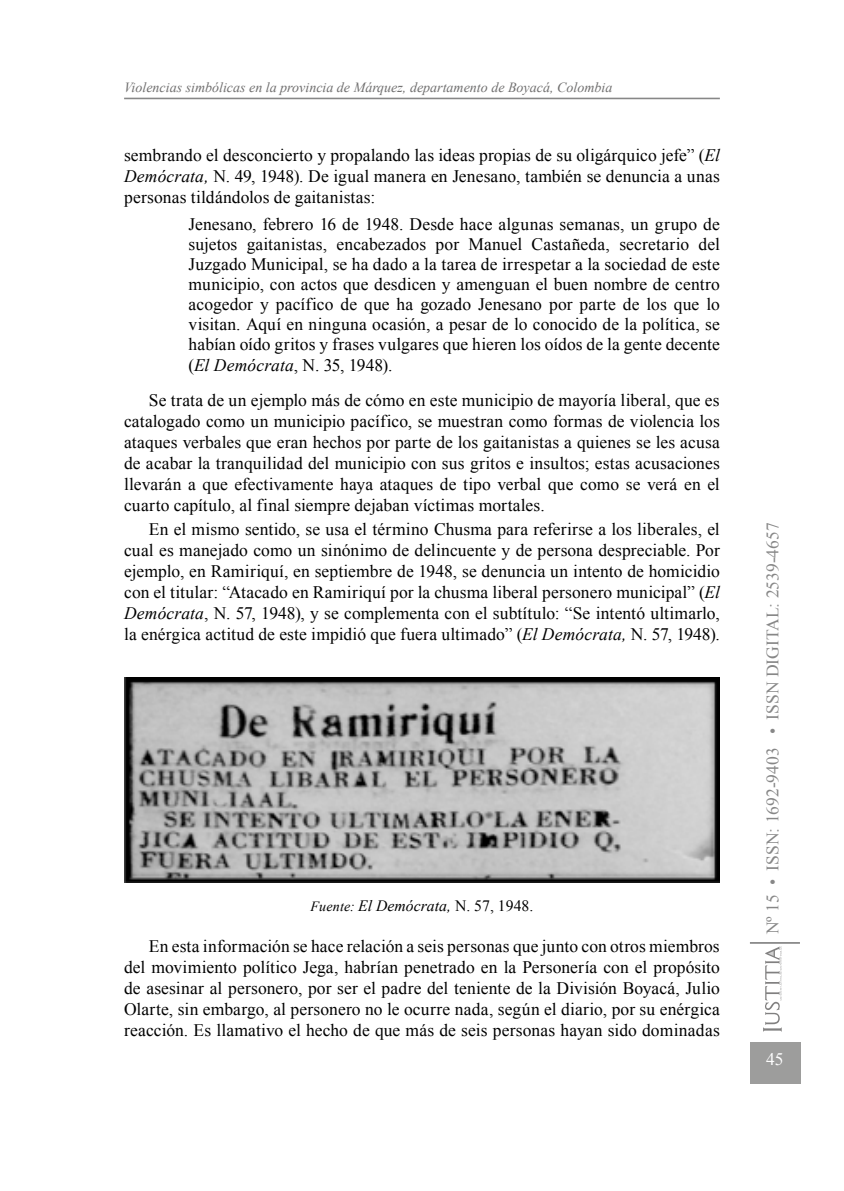
<style>
.page{position:relative;width:844px;height:1191px;background:#fff}
.page>*{position:absolute;margin:0;border:0;box-sizing:border-box;transform-origin:0 0}
.t1{font:17.5px/21px "Times New Roman";letter-spacing:.005em;color:#000;text-align:justify}
.t2{font:17.5px "Times New Roman";color:#878787}
.t3{font:17.5px "Times New Roman";color:#fff}
.t4{font:italic 15.75px "Times New Roman";color:#000}
.t5{font:italic 14px "Times New Roman";color:#706f6f}
.s1{font-style:italic}
.s2{font-size:14px}
.s3{font-style:normal}
</style>
<div class="page">
<hr style="left:124px;top:98px;width:595px;height:1px;background:#878787">
<div style="left:749px;top:1042px;width:51px;height:42px;background:#9d9d9c"></div>
<svg style="left:763px;top:946px;width:19px;height:85px"></svg>
<hr style="left:749px;top:942px;width:50px;height:1px;background:#878787">
<img style="left:124px;top:678px;width:595px;height:205px">
<p class="t5" style="left:124px;top:78px;width:489px">Violencias simbólicas en la provincia de Márquez, departamento de Boyacá, Colombia</p>
<p class="t1" style="left:124px;top:144px;width:597px">sembrando el desconcierto y propalando las ideas propias de su oligárquico jefe” (<span class="s1">El Demócrata,</span> N. 49, 1948). De igual manera en Jenesano, también se denuncia a unas personas tildándolos de gaitanistas:</p>
<p class="t1" style="left:189px;top:213px;width:532px;line-height:20.1px">Jenesano, febrero 16 de 1948. Desde hace algunas semanas, un grupo de sujetos gaitanistas, encabezados por Manuel Castañeda, secretario del Juzgado Municipal, se ha dado a la tarea de irrespetar a la sociedad de este municipio, con actos que desdicen y amenguan el buen nombre de centro acogedor y pacífico de que ha gozado Jenesano por parte de los que lo visitan. Aquí en ninguna ocasión, a pesar de lo conocido de la política, se habían oído gritos y frases vulgares que hieren los oídos de la gente decente (<span class="s1">El Demócrata</span>, N. 35, 1948).</p>
<p class="t1" style="left:124px;top:390px;width:597px;text-indent:25px">Se trata de un ejemplo más de cómo en este municipio de mayoría liberal, que es catalogado como un municipio pacífico, se muestran como formas de violencia los ataques verbales que eran hechos por parte de los gaitanistas a quienes se les acusa de acabar la tranquilidad del municipio con sus gritos e insultos; estas acusaciones llevarán a que efectivamente haya ataques de tipo verbal que como se verá en el cuarto capítulo, al final siempre dejaban víctimas mortales.</p>
<p class="t1" style="left:124px;top:518px;width:597px;text-indent:25px">En el mismo sentido, se usa el término Chusma para referirse a los liberales, el cual es manejado como un sinónimo de delincuente y de persona despreciable. Por ejemplo, en Ramiriquí, en septiembre de 1948, se denuncia un intento de homicidio con el titular: “Atacado en Ramiriquí por la chusma liberal personero municipal” (<span class="s1">El Demócrata</span>, N. 57, 1948), y se complementa con el subtítulo: “Se intentó ultimarlo, la enérgica actitud de este impidió que fuera ultimado” (<span class="s1">El Demócrata,</span> N. 57, 1948).</p>
<p class="t4" style="left:310px;top:895px;width:224px"><span class="s2">Fuente:</span> El Demócrata, <span class="s3">N. 57, 1948.</span></p>
<p class="t1" style="left:124px;top:935px;width:597px;text-indent:25px">En esta información se hace relación a seis personas que junto con otros miembros del movimiento político Jega, habrían penetrado en la Personería con el propósito de asesinar al personero, por ser el padre del teniente de la División Boyacá, Julio Olarte, sin embargo, al personero no le ocurre nada, según el diario, por su enérgica reacción. Es llamativo el hecho de que más de seis personas hayan sido dominadas</p>
<p class="t2" style="left:760px;top:934px;width:413px;rotate:-90deg">Nº 15 • ISSN: 1692-9403 • ISSN DIGITAL: 2539-4657</p>
<p class="t3" style="left:766px;top:1047px;width:19px">45</p>
</div>
